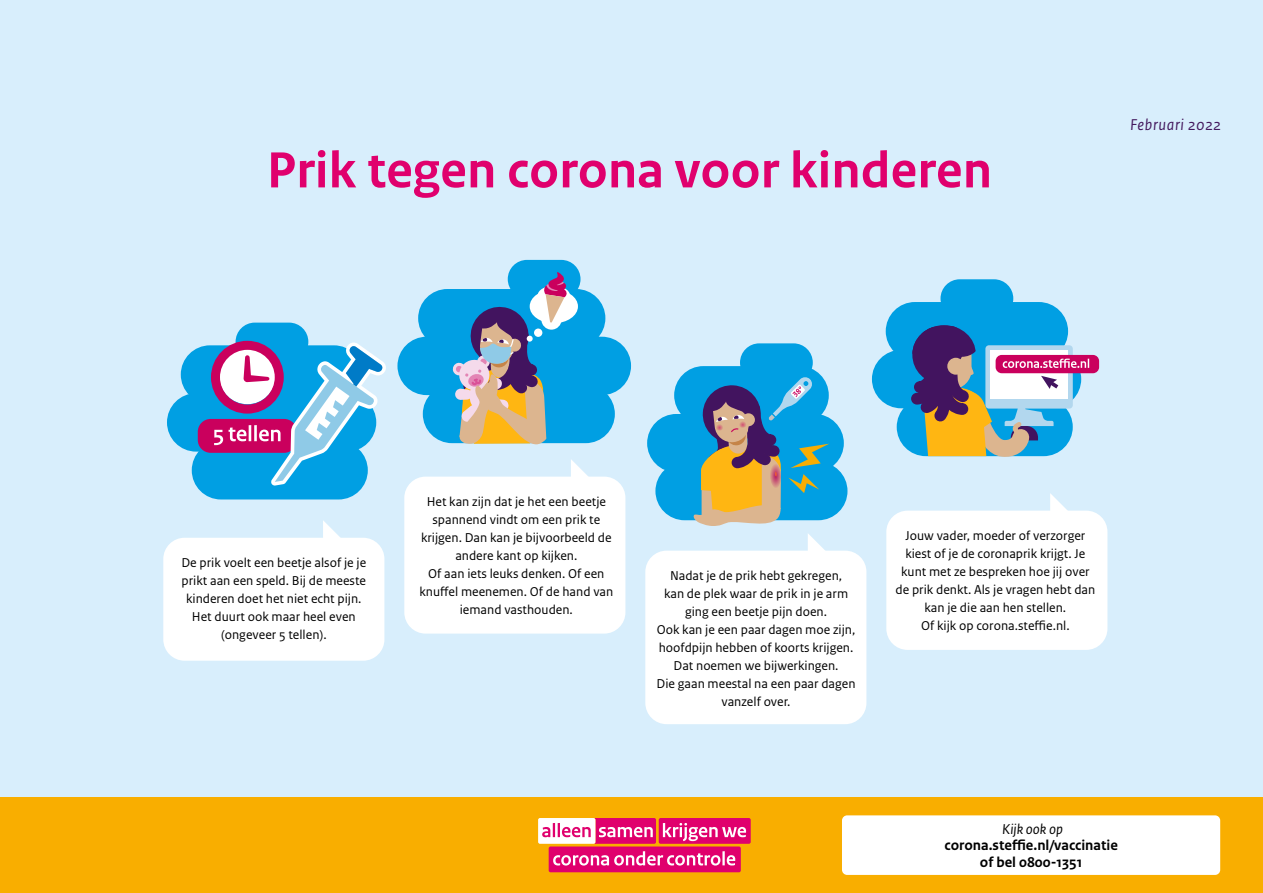
<style>
.page{position:relative;width:1263px;height:893px;background:#d8eefc}
.page>*{position:absolute;margin:0;border:0;box-sizing:border-box;transform-origin:0 0}
.t1{font:700 53.25px "Rijksoverheid Sans Text";color:#e0006d}
.t2{font:italic 16.5px "Rijksoverheid Sans Text";letter-spacing:.04em;color:#44195e}
.t3{font:700 15px/16.5px "Rijksoverheid Sans Text";color:#000;text-align:center}
.t4{font:italic 15px "Rijksoverheid Sans Text";color:#000}
.P_poster{font:13.5px/18px "Rijksoverheid Sans Text";color:#000;text-align:center}
</style>
<div class="page">
<div style="left:0;top:797px;width:1263px;height:96px;background:#f9ae00"></div>
<div style="left:842px;top:815px;width:378px;height:60px;background:#fff;border-radius:5px"></div>
<div style="left:659px;top:818px;width:92px;height:26px;background:#e0006d;border-radius:2px"></div>
<div style="left:538px;top:818px;width:57px;height:26px;background:#fff;border-radius:2px"></div>
<div style="left:549px;top:846px;width:192px;height:26px;background:#e0006d;border-radius:2px"></div>
<svg style="left:542px;top:818px;width:114px;height:26px"></svg>
<svg style="left:663px;top:823px;width:83px;height:18px"></svg>
<svg style="left:553px;top:851px;width:167px;height:14px"></svg>
<hr style="left:722px;top:851px;width:3px;height:14px;background:#fff">
<svg style="left:727px;top:855px;width:8px;height:10px"></svg>
<div style="left:163px;top:538px;width:221px;height:123px;background:#fff;border-radius:21px"></div>
<div style="left:404px;top:477px;width:221px;height:157px;background:#fff;border-radius:21px"></div>
<div style="left:645px;top:551px;width:221px;height:173px;background:#fff;border-radius:21px"></div>
<div style="left:886px;top:511px;width:221px;height:139px;background:#fff;border-radius:21px"></div>
<svg style="left:323px;top:520px;width:18px;height:18px"></svg>
<svg style="left:571px;top:459px;width:27px;height:18px"></svg>
<svg style="left:808px;top:534px;width:27px;height:17px"></svg>
<svg style="left:1050px;top:493px;width:27px;height:18px"></svg>
<div style="left:423px;top:385px;width:192px;height:58px;background:#009fe3;border-radius:29px"></div>
<div style="left:397px;top:337px;width:234px;height:58px;background:#009fe3;border-radius:29px"></div>
<div style="left:418px;top:289px;width:187px;height:58px;background:#009fe3;border-radius:29px"></div>
<div style="left:508px;top:260px;width:72px;height:38px;background:#009fe3;border-radius:19px"></div>
<div style="left:530px;top:290px;width:48px;height:33px;background:#fff;border-radius:50%"></div>
<svg style="left:452px;top:272px;width:120px;height:172px"></svg>
<div style="left:655px;top:462px;width:192px;height:58px;background:#009fe3;border-radius:29px"></div>
<div style="left:647px;top:414px;width:197px;height:58px;background:#009fe3;border-radius:29px"></div>
<div style="left:674px;top:366px;width:155px;height:58px;background:#009fe3;border-radius:29px"></div>
<div style="left:740px;top:343px;width:73px;height:39px;background:#009fe3;border-radius:19px"></div>
<svg style="left:692px;top:377px;width:137px;height:149px"></svg>
<div style="left:897px;top:398px;width:176px;height:58px;background:#009fe3;border-radius:29px"></div>
<div style="left:872px;top:350px;width:209px;height:58px;background:#009fe3;border-radius:29px"></div>
<div style="left:886px;top:302px;width:182px;height:58px;background:#009fe3;border-radius:29px"></div>
<div style="left:940px;top:279px;width:73px;height:39px;background:#009fe3;border-radius:19px"></div>
<div style="left:995px;top:355px;width:104px;height:18px;background:#ca005d;border-radius:6px"></div>
<svg style="left:911px;top:325px;width:178px;height:132px"></svg>
<div style="left:192px;top:441px;width:176px;height:58px;background:#009fe3;border-radius:29px"></div>
<div style="left:167px;top:393px;width:209px;height:59px;background:#009fe3;border-radius:29px"></div>
<div style="left:181px;top:345px;width:182px;height:59px;background:#009fe3;border-radius:29px"></div>
<div style="left:236px;top:323px;width:72px;height:38px;background:#009fe3;border-radius:19px"></div>
<div style="left:198px;top:419px;width:99px;height:34px;background:#ca005d;border-radius:13px"></div>
<svg style="left:211px;top:341px;width:175px;height:145px"></svg>
<h1 class="t1" style="left:267px;top:140px;width:727px">Prik tegen corona voor kinderen</h1>
<p class="t2" style="left:1130px;top:115px;width:92px">Februari 2022</p>
<p class="P_poster" style="left:181px;top:554px;width:186px">De prik voelt een beetje alsof je je prikt aan een speld. Bij de meeste kinderen doet het niet echt pijn.<br>Het duurt ook maar heel even (ongeveer 5 tellen).</p>
<p class="P_poster" style="left:419px;top:493px;width:195px">Het kan zijn dat je het een beetje spannend vindt om een prik te krijgen. Dan kan je bijvoorbeeld de andere kant op kijken.<br>Of aan iets leuks denken. Of een knuffel meenemen. Of de hand van iemand vasthouden.</p>
<p class="P_poster" style="left:656px;top:567px;width:200px">Nadat je de prik hebt gekregen,<br>kan de plek waar de prik in je arm ging een beetje pijn doen.<br>Ook kan je een paar dagen moe zijn, hoofdpijn hebben of koorts krijgen.<br>Dat noemen we bijwerkingen.<br>Die gaan meestal na een paar dagen vanzelf over.</p>
<p class="P_poster" style="left:895px;top:527px;width:201px">Jouw vader, moeder of verzorger kiest of je de coronaprik krijgt. Je kunt met ze bespreken hoe jij over de prik denkt. Als je vragen hebt dan kan je die aan hen stellen.<br>Of kijk op corona.steffie.nl.</p>
<p class="t4" style="left:1002px;top:821px;width:62px">Kijk ook op</p>
<p class="t3" style="left:944px;top:838px;width:175px">corona.steffie.nl/vaccinatie of bel 0800-1351</p>
</div>
